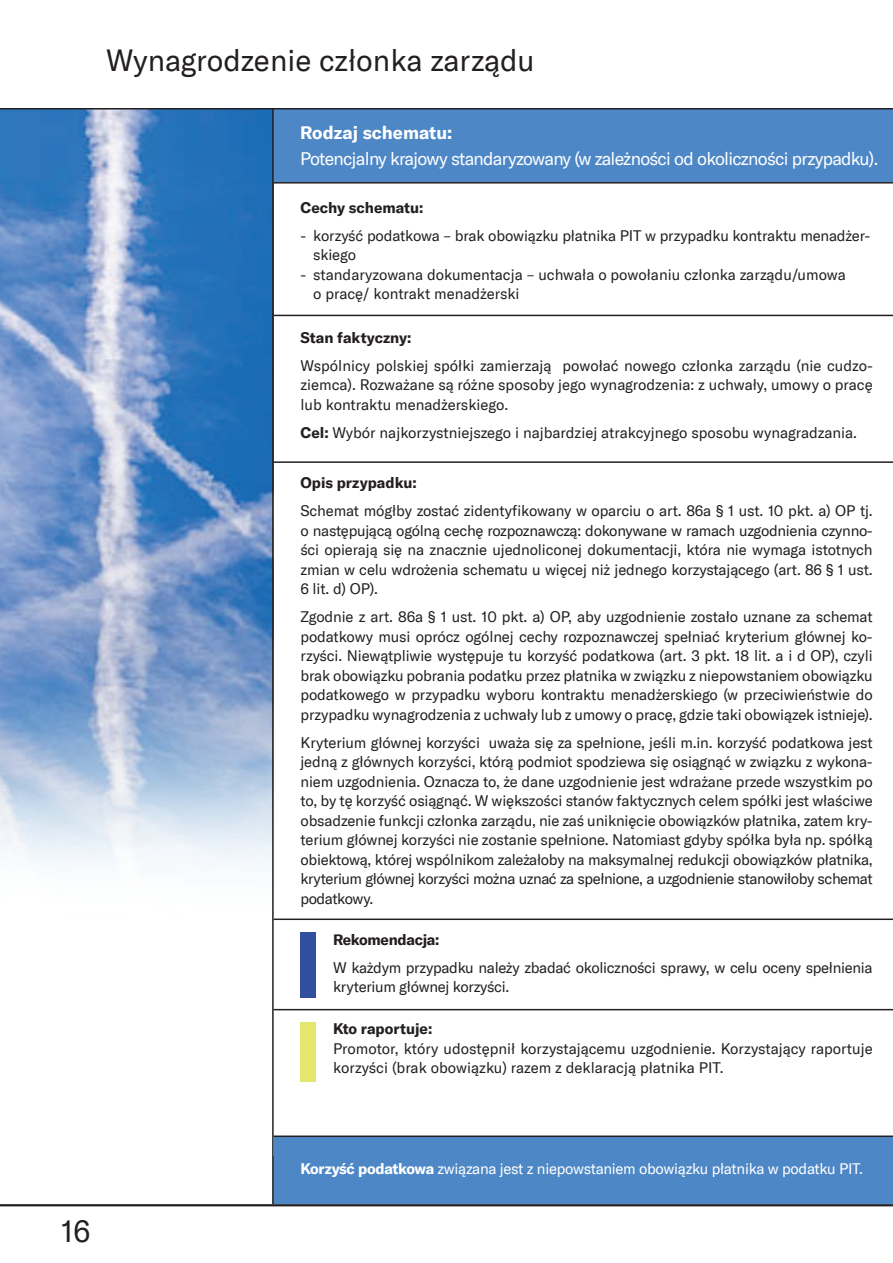
<style>
.page{position:relative;width:893px;height:1263px;background:#fff}
.page>*{position:absolute;margin:0;border:0;box-sizing:border-box;transform-origin:0 0}
.t1{font:30px "GT America";color:#231f20}
.t2{font:700 18px "GT America";color:#fff}
.t3{font:17.85px "GT America";letter-spacing:-.04em;color:#fff}
.t4{font:15px/19.5px "GT America";letter-spacing:-.01em;color:#231f20;text-align:justify}
.t5{font:15px "GT America";letter-spacing:-.02em;color:#fff}
.t6{font:700 15px "GT America";color:#231f20}
.t7{font:700 15px "GT America";letter-spacing:-.02em;color:#231f20}
.s1{font-weight:700}
</style>
<div class="page">
<hr style="left:0;top:1204px;width:893px;height:2px;background:#231f20">
<div style="left:274px;top:1136px;width:619px;height:68px;background:#4d87c6"></div>
<img style="left:0;top:109px;width:272px;height:760px">
<div style="left:274px;top:109px;width:619px;height:73px;background:#4d87c6"></div>
<hr style="left:0;top:108px;width:893px;height:1px;background:#231f20">
<hr style="left:274px;top:182px;width:619px;height:2px;background:#231f20">
<hr style="left:274px;top:315px;width:619px;height:1px;background:#231f20">
<hr style="left:274px;top:461px;width:619px;height:2px;background:#231f20">
<hr style="left:272px;top:108px;width:2px;height:1096px;background:#231f20">
<hr style="left:274px;top:918px;width:619px;height:2px;background:#231f20">
<hr style="left:274px;top:1009px;width:619px;height:1px;background:#231f20">
<div style="left:300px;top:932px;width:16px;height:66px;background:#324ea1"></div>
<div style="left:300px;top:1022px;width:16px;height:59px;background:#e4e76b"></div>
<hr style="left:274px;top:1135px;width:619px;height:2px;background:#231f20">
<h1 class="t1" style="left:106px;top:43px;width:430px">Wynagrodzenie członka zarządu</h1>
<p class="t2" style="left:300px;top:122px;width:154px">Rodzaj schematu:</p>
<p class="t3" style="left:300px;top:148px;width:579px">Potencjalny krajowy standaryzowany (w zależności od okoliczności przypadku).</p>
<p class="t6" style="left:300px;top:198px;width:125px">Cechy schematu:</p>
<p class="t4" style="left:313px;top:226px;width:559px;text-indent:-13px">- korzyść podatkowa – brak obowiązku płatnika PIT w przypadku kontraktu menadżer&shy;skiego</p>
<p class="t4" style="left:313px;top:265px;width:534px;text-indent:-13px">- standaryzowana dokumentacja – uchwała o powołaniu członka zarządu/umowa o pracę/ kontrakt menadżerski</p>
<p class="t6" style="left:300px;top:328px;width:112px">Stan faktyczny:</p>
<p class="t4" style="left:300px;top:356px;width:574px">Wspólnicy polskiej spółki zamierzają powołać nowego członka zarządu (nie cudzo&shy;ziemca). Rozważane są różne sposoby jego wynagrodzenia: z uchwały, umowy o pracę lub kontraktu menadżerskiego.</p>
<p class="t4" style="left:300px;top:423px;width:558px"><span class="s1">Cel:</span> Wybór najkorzystniejszego i najbardziej atrakcyjnego sposobu wynagradzania.</p>
<p class="t6" style="left:300px;top:474px;width:118px">Opis przypadku:</p>
<p class="t4" style="left:300px;top:501px;width:574px">Schemat mógłby zostać zidentyfikowany w oparciu o art. 86a § 1 ust. 10 pkt. a) OP tj. o następującą ogólną cechę rozpoznawczą: dokonywane w ramach uzgodnienia czynno&shy;ści opierają się na znacznie ujednoliconej dokumentacji, która nie wymaga istotnych zmian w celu wdrożenia schematu u więcej niż jednego korzystającego (art. 86 § 1 ust.<br>6 lit. d) OP).</p>
<p class="t4" style="left:300px;top:607px;width:574px">Zgodnie z art. 86a § 1 ust. 10 pkt. a) OP, aby uzgodnienie zostało uznane za schemat podatkowy musi oprócz ogólnej cechy rozpoznawczej spełniać kryterium głównej ko&shy;rzyści. Niewątpliwie występuje tu korzyść podatkowa (art. 3 pkt. 18 lit. a i d OP), czyli brak obowiązku pobrania podatku przez płatnika w związku z niepowstaniem obowiązku podatkowego w przypadku wyboru kontraktu menadżerskiego (w przeciwieństwie do przypadku wynagrodzenia z uchwały lub z umowy o pracę, gdzie taki obowiązek istnieje).</p>
<p class="t4" style="left:300px;top:733px;width:574px">Kryterium głównej korzyści uważa się za spełnione, jeśli m.in. korzyść podatkowa jest jedną z głównych korzyści, którą podmiot spodziewa się osiągnąć w związku z wykona&shy;niem uzgodnienia. Oznacza to, że dane uzgodnienie jest wdrażane przede wszystkim po to, by tę korzyść osiągnąć. W większości stanów faktycznych celem spółki jest właściwe obsadzenie funkcji członka zarządu, nie zaś uniknięcie obowiązków płatnika, zatem kry&shy;terium głównej korzyści nie zostanie spełnione. Natomiast gdyby spółka była np. spółką obiektową, której wspólnikom zależałoby na maksymalnej redukcji obowiązków płatnika, kryterium głównej korzyści można uznać za spełnione, a uzgodnienie stanowiłoby schemat podatkowy.</p>
<p class="t7" style="left:333px;top:930px;width:108px">Rekomendacja:</p>
<p class="t4" style="left:333px;top:957px;width:541px">W każdym przypadku należy zbadać okoliczności sprawy, w celu oceny spełnienia kryterium głównej korzyści.</p>
<p class="t6" style="left:333px;top:1019px;width:101px">Kto raportuje:</p>
<p class="t4" style="left:333px;top:1038px;width:541px">Promotor, który udostępnił korzystającemu uzgodnienie. Korzystający raportuje korzyści (brak obowiązku) razem z deklaracją płatnika PIT.</p>
<h1 class="t1" style="left:62px;top:1214px;width:30px">16</h1>
<p class="t5" style="left:300px;top:1160px;width:564px"><span class="s1">Korzyść podatkowa</span> związana jest z niepowstaniem obowiązku płatnika w podatku PIT.</p>
</div>
